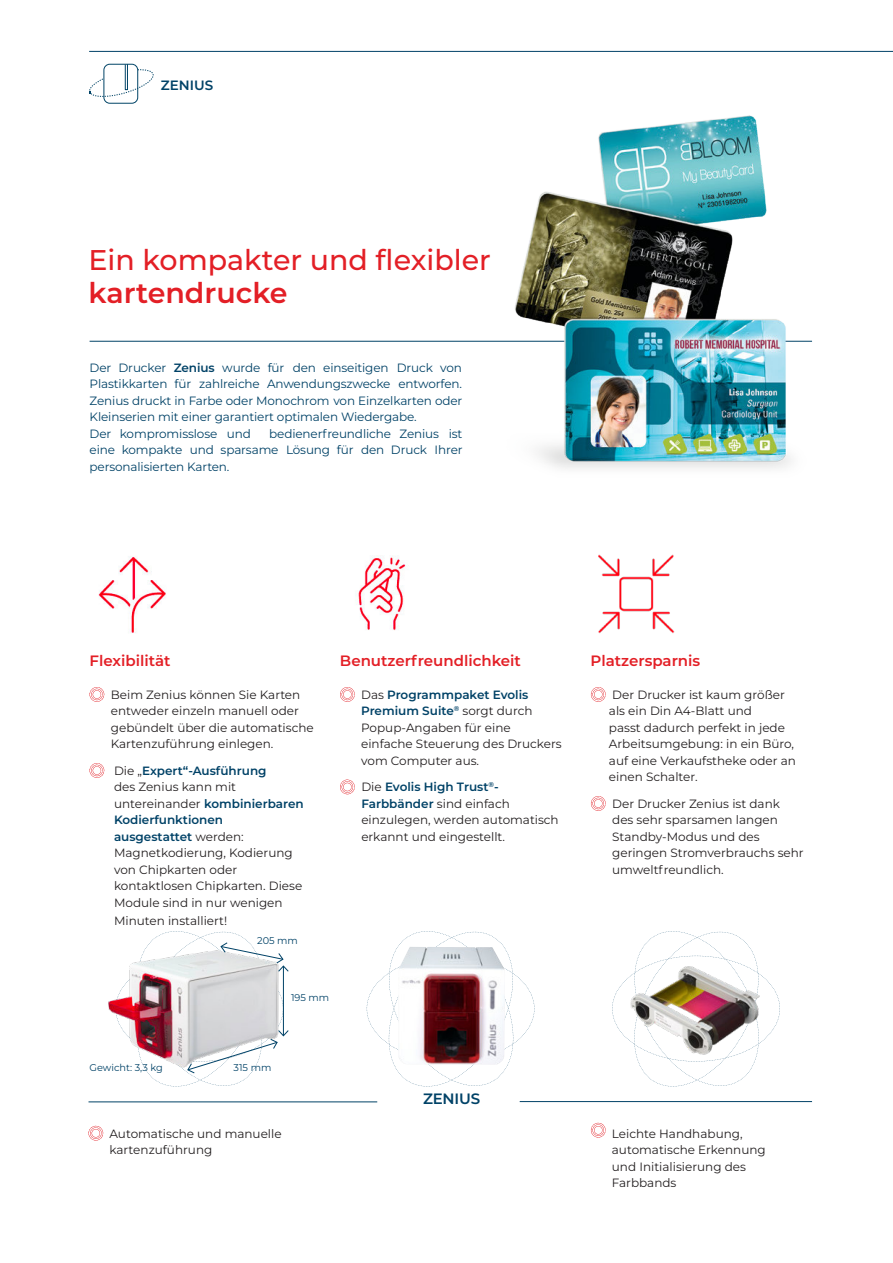
<style>
.page{position:relative;width:893px;height:1263px;background:#fff}
.page>*{position:absolute;margin:0;border:0;box-sizing:border-box;transform-origin:0 0}
.t1{font:500 28.5px "Montserrat";color:#e31f26}
.t2{font:600 28.5px "Montserrat";color:#e31f26}
.t3{font:600 15px "Montserrat";color:#e31f26}
.t4{font:600 15px "Montserrat";letter-spacing:-.015em;color:#004267}
.t5{font:600 13.5px "Montserrat";color:#004267}
.t6{font:12px/16.5px "Montserrat";color:#231f20}
.t7{font:12px/16.5px "Montserrat";letter-spacing:-.01em;color:#004267}
.t8{font:9.75px "Montserrat";color:#004267}
.s1{font-weight:600}
.s2{font-weight:600;color:#004267}
</style>
<div class="page">
<svg style="left:367px;top:931px;width:167px;height:155px"></svg>
<svg style="left:612px;top:931px;width:168px;height:155px"></svg>
<img style="left:616px;top:954px;width:163px;height:115px">
<hr style="left:90px;top:341px;width:722px;height:1px;background:#004267">
<hr style="left:89px;top:51px;width:804px;height:1px;background:#004267">
<img style="left:491px;top:115px;width:322px;height:354px">
<hr style="left:89px;top:1101px;width:288px;height:1px;background:#004267">
<hr style="left:520px;top:1101px;width:292px;height:1px;background:#004267">
<svg style="left:89px;top:687px;width:16px;height:15px"></svg>
<svg style="left:89px;top:763px;width:16px;height:15px"></svg>
<svg style="left:340px;top:687px;width:15px;height:15px"></svg>
<svg style="left:340px;top:779px;width:15px;height:16px"></svg>
<svg style="left:590px;top:687px;width:16px;height:15px"></svg>
<svg style="left:590px;top:796px;width:16px;height:15px"></svg>
<svg style="left:88px;top:1125px;width:16px;height:16px"></svg>
<svg style="left:590px;top:1122px;width:16px;height:16px"></svg>
<img style="left:98px;top:556px;width:68px;height:77px">
<img style="left:358px;top:555px;width:48px;height:76px">
<img style="left:598px;top:554px;width:77px;height:80px">
<div style="left:103px;top:64px;width:35px;height:39px;border:1px solid #004467;border-radius:6px"></div>
<div style="left:125px;top:64px;width:3px;height:26px;border:1px solid #004467"></div>
<svg style="left:89px;top:69px;width:64px;height:30px"></svg>
<img style="left:398px;top:947px;width:107px;height:118px">
<svg style="left:116px;top:931px;width:173px;height:155px"></svg>
<p class="t5" style="left:161px;top:76px;width:54px">ZENIUS</p>
<h1 class="t1" style="left:89px;top:242px;width:404px">Ein kompakter und flexibler</h1>
<h1 class="t2" style="left:89px;top:275px;width:201px">kartendrucke</h1>
<p class="t7" style="left:90px;top:359px;width:374px">Der Drucker <span class="s1">Zenius</span> wurde für den einseitigen Druck von Plastikkarten für zahlreiche Anwendungszwecke entworfen.<br>Zenius druckt in Farbe oder Monochrom von Einzelkarten oder Kleinserien mit einer garantiert optimalen Wiedergabe.<br>Der kompromisslose und</p>
<p class="t7" style="left:90px;top:425px;width:375px;text-align:justify;text-indent:180px">bedienerfreundliche Zenius ist eine kompakte und sparsame Lösung für den Druck Ihrer personalisierten Karten.</p>
<p class="t3" style="left:90px;top:651px;width:83px">Flexibilität</p>
<p class="t3" style="left:340px;top:651px;width:182px">Benutzerfreundlichkeit</p>
<p class="t3" style="left:590px;top:651px;width:111px">Platzersparnis</p>
<p class="t6" style="left:111px;top:686px;width:204px">Beim Zenius können Sie Karten entweder einzeln manuell oder gebündelt über die automatische<br>Kartenzuführung einlegen.</p>
<p class="t6" style="left:114px;top:762px;width:191px">Die „<span class="s2">Expert“-Ausführung<br></span>des Zenius kann mit untereinander <span class="s2">kombinierbaren<br>Kodierfunktionen ausgestattet</span> werden:<br>Magnetkodierung, Kodierung von Chipkarten oder kontaktlosen Chipkarten. Diese<br>Module sind in nur wenigen</p>
<p class="t6" style="left:114px;top:912px;width:115px">Minuten installiert!</p>
<p class="t8" style="left:257px;top:935px;width:42px">205 mm</p>
<p class="t8" style="left:291px;top:991px;width:40px">195 mm</p>
<p class="t8" style="left:90px;top:1061px;width:75px">Gewicht: 3,3 kg</p>
<p class="t8" style="left:234px;top:1061px;width:39px">315 mm</p>
<p class="t6" style="left:361px;top:686px;width:202px">Das <span class="s2">Programmpaket Evolis<br>Premium Suite</span><sup>®</sup> sorgt durch<br>Popup-Angaben für eine einfache Steuerung des Druckers vom Computer aus.</p>
<p class="t6" style="left:361px;top:779px;width:199px">Die <span class="s2">Evolis High Trust</span><sup>®</sup><span class="s2">-<br>Farbbänder</span> sind einfach einzulegen, werden automatisch erkannt und eingestellt.</p>
<p class="t4" style="left:423px;top:1089px;width:59px">ZENIUS</p>
<p class="t6" style="left:609px;top:686px;width:188px">Der Drucker ist kaum größer als ein Din A4-Blatt und<br>passt dadurch perfekt in jede<br>Arbeitsumgebung: in ein Büro, auf eine Verkaufstheke oder an einen Schalter.</p>
<p class="t6" style="left:612px;top:795px;width:193px">Der Drucker Zenius ist dank des sehr sparsamen langen<br>Standby-Modus und des geringen Stromverbrauchs sehr umweltfreundlich.</p>
<p class="t6" style="left:109px;top:1125px;width:174px">Automatische und manuelle kartenzuführung</p>
<p class="t6" style="left:612px;top:1125px;width:155px">Leichte Handhabung, automatische Erkennung und Initialisierung des<br>Farbbands</p>
</div>
